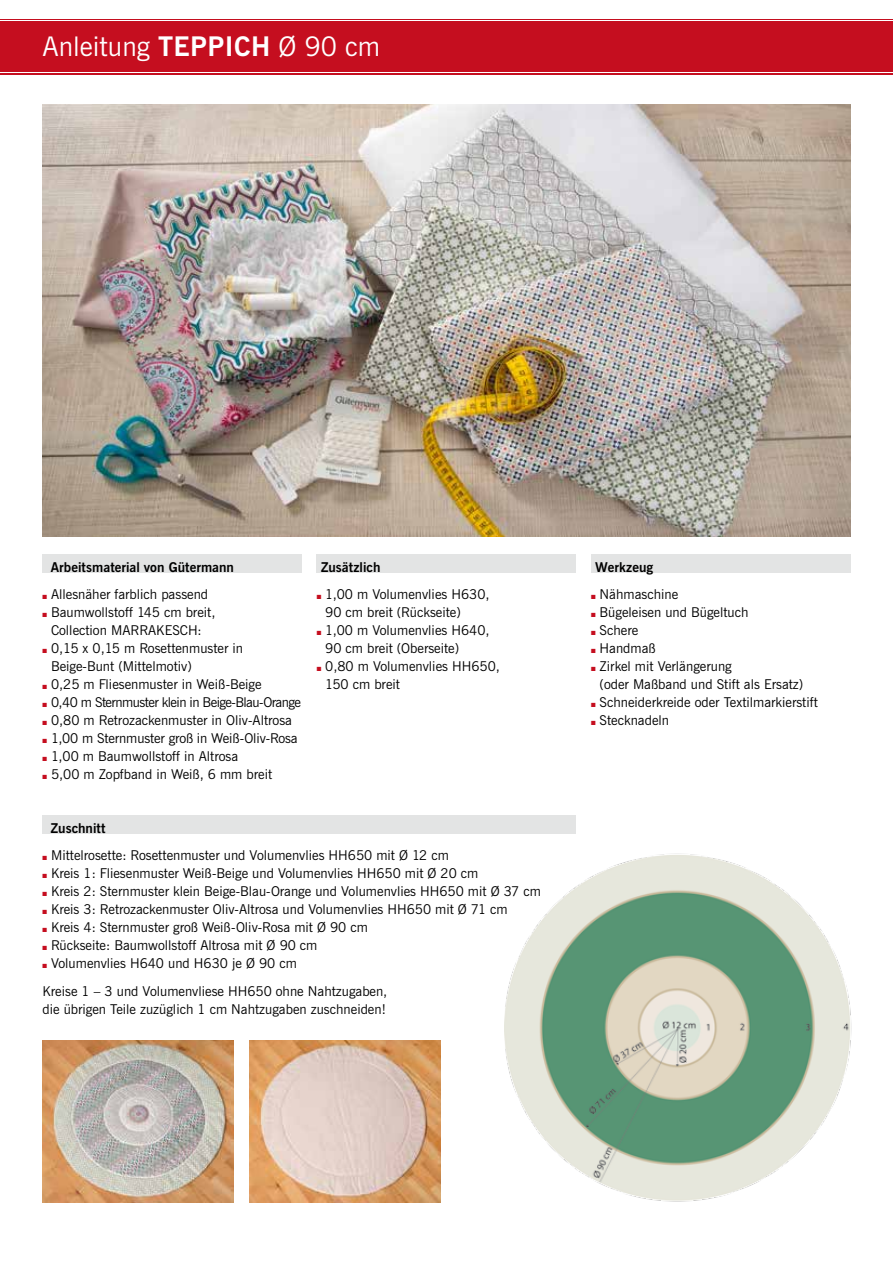
<style>
.page{position:relative;width:893px;height:1263px;background:#fff}
.page>*{position:absolute;margin:0;border:0;box-sizing:border-box;transform-origin:0 0}
.t1{font:27px "News Gothic";color:#fff}
.t2{font:13.5px/18px "News Gothic";color:#000}
.t3{font:700 13.5px "News Gothic";color:#000}
.s1{font-weight:700}
</style>
<div class="page">
<img style="left:43px;top:104px;width:807px;height:432px">
<img style="left:505px;top:853px;width:347px;height:349px">
<img style="left:43px;top:1040px;width:190px;height:162px">
<img style="left:250px;top:1040px;width:190px;height:162px">
<div style="left:0;top:19px;width:893px;height:55px;background:#c50e1f"></div>
<hr style="left:0;top:72px;width:893px;height:1px;background:#fff">
<hr style="left:0;top:20px;width:893px;height:1px;background:#fff">
<div style="left:43px;top:816px;width:533px;height:18px;background:#e3e4e4"></div>
<div style="left:43px;top:554px;width:259px;height:18px;background:#e3e4e4"></div>
<div style="left:317px;top:554px;width:259px;height:18px;background:#e3e4e4"></div>
<div style="left:591px;top:554px;width:259px;height:18px;background:#e3e4e4"></div>
<h1 class="t1" style="left:43px;top:29px;width:339px">Anleitung <span class="s1">Teppich</span> Ø 90 cm</h1>
<p class="t3" style="left:51px;top:558px;width:185px">Arbeitsmaterial von Gütermann</p>
<p class="t3" style="left:321px;top:558px;width:61px">Zusätzlich</p>
<p class="t3" style="left:595px;top:558px;width:59px">Werkzeug</p>
<p class="t2" style="left:51px;top:586px;width:252px">Allesnäher farblich passend<br>Baumwollstoff 145 cm breit,<br>Collection MARRAKESCH:<br>0,15 x 0,15 m Rosettenmuster in Beige-Bunt (Mittelmotiv)<br>0,25 m Fliesenmuster in Weiß-Beige<br>0,40 m Sternmuster klein in Beige-Blau-Orange 0,80 m Retrozackenmuster in Oliv-Altrosa 1,00 m Sternmuster groß in Weiß-Oliv-Rosa 1,00 m Baumwollstoff in Altrosa<br>5,00 m Zopfband in Weiß, 6 mm breit</p>
<p class="t2" style="left:325px;top:586px;width:176px">1,00 m Volumenvlies H630,<br>90 cm breit (Rückseite)<br>1,00 m Volumenvlies H640,<br>90 cm breit (Oberseite)<br>0,80 m Volumenvlies HH650,<br>150 cm breit</p>
<p class="t2" style="left:600px;top:586px;width:220px">Nähmaschine<br>Bügeleisen und Bügeltuch<br>Schere<br>Handmaß<br>Zirkel mit Verlängerung<br>(oder Maßband und Stift als Ersatz)<br>Schneiderkreide oder Textilmarkierstift<br>Stecknadeln</p>
<p class="t3" style="left:51px;top:819px;width:56px">Zuschnitt</p>
<p class="t2" style="left:51px;top:847px;width:491px">Mittelrosette: Rosettenmuster und Volumenvlies HH650 mit Ø 12 cm<br>Kreis 1: Fliesenmuster Weiß-Beige und Volumenvlies HH650 mit Ø 20 cm<br>Kreis 2: Sternmuster klein Beige-Blau-Orange und Volumenvlies HH650 mit Ø 37 cm Kreis 3: Retrozackenmuster Oliv-Altrosa und Volumenvlies HH650 mit Ø 71 cm<br>Kreis 4: Sternmuster groß Weiß-Oliv-Rosa mit Ø 90 cm<br>Rückseite: Baumwollstoff Altrosa mit Ø 90 cm<br>Volumenvlies H640 und H630 je Ø 90 cm</p>
<p class="t2" style="left:43px;top:982px;width:346px">Kreise 1 – 3 und Volumenvliese HH650 ohne Nahtzugaben, die übrigen Teile zuzüglich 1 cm Nahtzugaben zuschneiden!</p>
</div>
